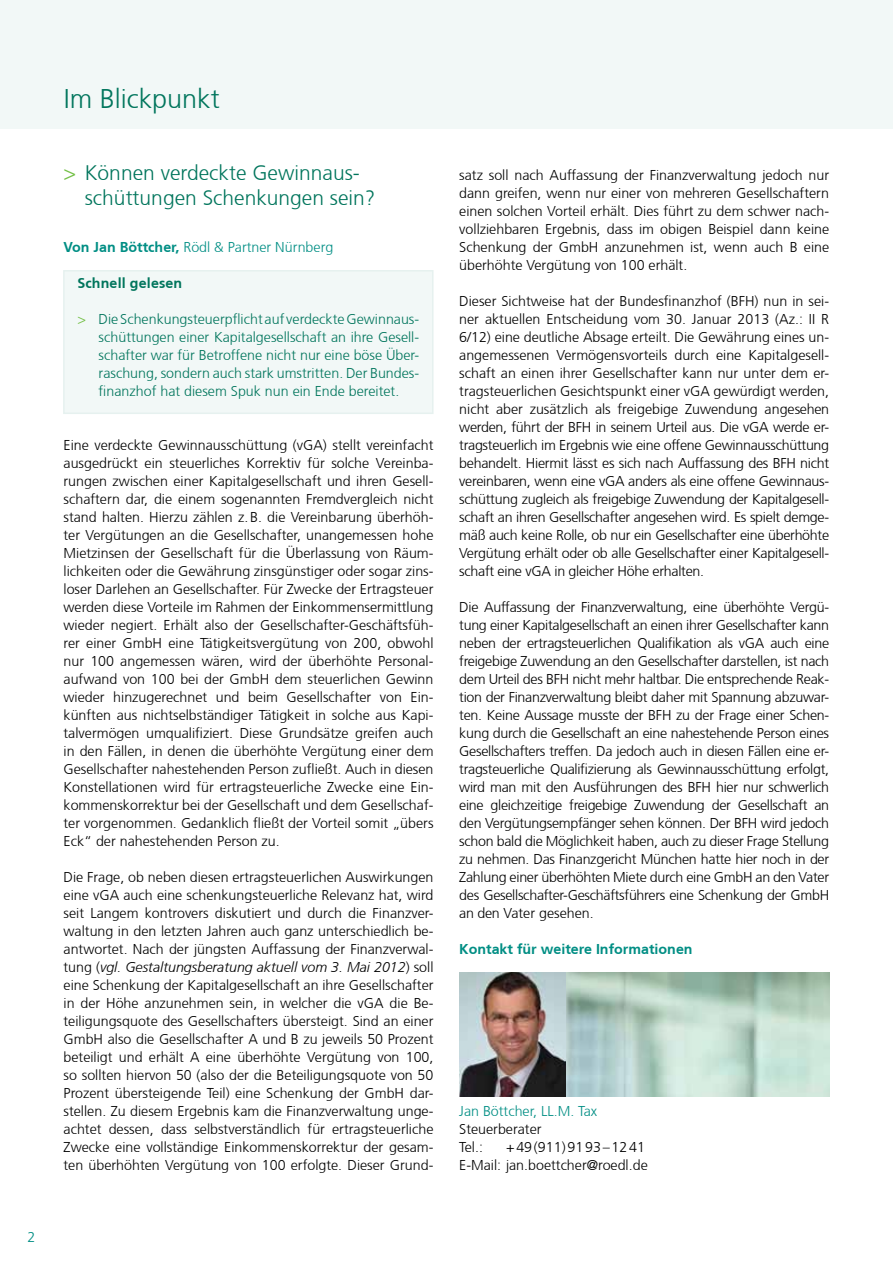
<style>
.page{position:relative;width:893px;height:1263px;background:#fff}
.page>*{position:absolute;margin:0;border:0;box-sizing:border-box;transform-origin:0 0}
.t1{font:300 27px "Frutiger CE";color:#00755c}
.t2{font:300 21px/25.2px "Frutiger CE";color:#00755c}
.t3{font:300 14.25px/18px "Frutiger CE";color:#000;text-align:justify}
.t4{font:300 14.25px/18px "Frutiger CE";color:#00755c;text-align:justify}
.t5{font:300 14.25px "Frutiger CE";color:#008e84}
.t6{font:700 14.25px "Frutiger CE";color:#008e84}
.t7{font:700 14.25px "Frutiger CE";letter-spacing:.01em;color:#00755c}
.s1{color:#72bf44}
.s2{font-weight:700}
.s3{font-style:italic}
</style>
<div class="page">
<div style="left:64px;top:271px;width:369px;height:142px;background:#f2f8f7"></div>
<div style="left:63px;top:270px;width:370px;height:144px;border:2px solid #e6f1ef"></div>
<img style="left:566px;top:973px;width:264px;height:124px">
<img style="left:459px;top:973px;width:107px;height:124px">
<div style="left:0;top:0;width:893px;height:128px;background:#f2f8f7"></div>
<p class="t5" style="left:28px;top:1229px;width:9px">2</p>
<h1 class="t1" style="left:64px;top:83px;width:158px">Im Blickpunkt</h1>
<h2 class="t2" style="left:85px;top:160px;width:292px;text-indent:-21px"><span class="s1">&gt;</span> Können verdeckte Gewinnaus&shy;schüttungen Schenkungen sein?</h2>
<p class="t5" style="left:64px;top:239px;width:271px"><span class="s2">Von Jan Böttcher,</span> Rödl &amp; Partner Nürnberg</p>
<p class="t7" style="left:77px;top:275px;width:106px">Schnell gelesen</p>
<p class="t4" style="left:99px;top:310px;width:322px;text-indent:-21px"><span class="s1">&gt;</span> Die Schenkungsteuerpflicht auf verdeckte Gewinnaus&shy;schüttungen einer Kapitalgesellschaft an ihre Gesell&shy;schafter war für Betroffene nicht nur eine böse Über&shy;raschung, sondern auch stark umstritten. Der Bundes&shy;finanzhof hat diesem Spuk nun ein Ende bereitet.</p>
<p class="t3" style="left:64px;top:436px;width:371px">Eine verdeckte Gewinnausschüttung (vGA) stellt vereinfacht ausgedrückt ein steuerliches Korrektiv für solche Vereinba&shy;rungen zwischen einer Kapitalgesellschaft und ihren Gesell&shy;schaftern dar, die einem sogenannten Fremdvergleich nicht stand halten. Hierzu zählen z.B. die Vereinbarung überhöh&shy;ter Vergütungen an die Gesellschafter, unangemessen hohe Mietzinsen der Gesellschaft für die Überlassung von Räum&shy;lichkeiten oder die Gewährung zinsgünstiger oder sogar zins&shy;loser Darlehen an Gesellschafter. Für Zwecke der Ertragsteuer werden diese Vorteile im Rahmen der Einkommensermittlung wieder negiert. Erhält also der Gesellschafter-Geschäftsfüh&shy;rer einer GmbH eine Tätigkeitsvergütung von 200, obwohl nur 100 angemessen wären, wird der überhöhte Personal&shy;aufwand von 100 bei der GmbH dem steuerlichen Gewinn wieder hinzugerechnet und beim Gesellschafter von Ein&shy;künften aus nichtselbständiger Tätigkeit in solche aus Kapi&shy;talvermögen umqualifiziert. Diese Grundsätze greifen auch in den Fällen, in denen die überhöhte Vergütung einer dem Gesellschafter nahestehenden Person zufließt. Auch in diesen Konstellationen wird für ertragsteuerliche Zwecke eine Ein&shy;kommenskorrektur bei der Gesellschaft und dem Gesellschaf&shy;ter vorgenommen. Gedanklich fließt der Vorteil somit „übers Eck“ der nahestehenden Person zu.</p>
<p class="t3" style="left:64px;top:868px;width:371px">Die Frage, ob neben diesen ertragsteuerlichen Auswirkungen eine vGA auch eine schenkungsteuerliche Relevanz hat, wird seit Langem kontrovers diskutiert und durch die Finanzver&shy;waltung in den letzten Jahren auch ganz unterschiedlich be&shy;antwortet. Nach der jüngsten Auffassung der Finanzverwal&shy;tung (<span class="s3">vgl. Gestaltungsberatung aktuell vom 3. Mai 2012</span>) soll eine Schenkung der Kapitalgesellschaft an ihre Gesellschafter in der Höhe anzunehmen sein, in welcher die vGA die Be&shy;teiligungsquote des Gesellschafters übersteigt. Sind an einer GmbH also die Gesellschafter A und B zu jeweils 50 Prozent beteiligt und erhält A eine überhöhte Vergütung von 100, so sollten hiervon 50 (also der die Beteiligungsquote von 50<br>Prozent übersteigende Teil) eine Schenkung der GmbH dar&shy;stellen. Zu diesem Ergebnis kam die Finanzverwaltung unge&shy;achtet dessen, dass selbstverständlich für ertragsteuerliche Zwecke eine vollständige Einkommenskorrektur der gesam&shy;ten überhöhten Vergütung von 100 erfolgte. Dieser Grund-</p>
<p class="t3" style="left:459px;top:166px;width:371px">satz soll nach Auffassung der Finanzverwaltung jedoch nur dann greifen, wenn nur einer von mehreren Gesellschaftern einen solchen Vorteil erhält. Dies führt zu dem schwer nach&shy;vollziehbaren Ergebnis, dass im obigen Beispiel dann keine Schenkung der GmbH anzunehmen ist, wenn auch B eine überhöhte Vergütung von 100 erhält.</p>
<p class="t3" style="left:459px;top:292px;width:371px">Dieser Sichtweise hat der Bundesfinanzhof (BFH) nun in sei&shy;ner aktuellen Entscheidung vom 30. Januar 2013 (Az.: II R 6/12) eine deutliche Absage erteilt. Die Gewährung eines un&shy;angemessenen Vermögensvorteils durch eine Kapitalgesell&shy;schaft an einen ihrer Gesellschafter kann nur unter dem er&shy;tragsteuerlichen Gesichtspunkt einer vGA gewürdigt werden, nicht aber zusätzlich als freigebige Zuwendung angesehen werden, führt der BFH in seinem Urteil aus. Die vGA werde er&shy;tragsteuerlich im Ergebnis wie eine offene Gewinnausschüttung behandelt. Hiermit lässt es sich nach Auffassung des BFH nicht vereinbaren, wenn eine vGA anders als eine offene Gewinnaus&shy;schüttung zugleich als freigebige Zuwendung der Kapitalgesell&shy;schaft an ihren Gesellschafter angesehen wird. Es spielt demge&shy;mäß auch keine Rolle, ob nur ein Gesellschafter eine überhöhte Vergütung erhält oder ob alle Gesellschafter einer Kapitalgesell&shy;schaft eine vGA in gleicher Höhe erhalten.</p>
<p class="t3" style="left:459px;top:598px;width:371px">Die Auffassung der Finanzverwaltung, eine überhöhte Vergü&shy;tung einer Kapitalgesellschaft an einen ihrer Gesellschafter kann neben der ertragsteuerlichen Qualifikation als vGA auch eine freigebige Zuwendung an den Gesellschafter darstellen, ist nach dem Urteil des BFH nicht mehr haltbar. Die entsprechende Reak&shy;tion der Finanzverwaltung bleibt daher mit Spannung abzuwar&shy;ten. Keine Aussage musste der BFH zu der Frage einer Schen&shy;kung durch die Gesellschaft an eine nahestehende Person eines Gesellschafters treffen. Da jedoch auch in diesen Fällen eine er&shy;tragsteuerliche Qualifizierung als Gewinnausschüttung erfolgt, wird man mit den Ausführungen des BFH hier nur schwerlich eine gleichzeitige freigebige Zuwendung der Gesellschaft an den Vergütungsempfänger sehen können. Der BFH wird jedoch schon bald die Möglichkeit haben, auch zu dieser Frage Stellung zu nehmen. Das Finanzgericht München hatte hier noch in der Zahlung einer überhöhten Miete durch eine GmbH an den Vater des Gesellschafter-Geschäftsführers eine Schenkung der GmbH an den Vater gesehen.</p>
<p class="t6" style="left:459px;top:941px;width:235px">Kontakt für weitere Informationen</p>
<p class="t5" style="left:459px;top:1103px;width:140px">Jan Böttcher, LL.M. Tax</p>
<p class="t3" style="left:459px;top:1120px;width:84px">Steuerberater<br>Tel.:</p>
<p class="t3" style="left:459px;top:1138px;width:190px;text-align:right">+49(911)9193–1241<br>E-Mail: jan.boettcher@roedl.de</p>
</div>
